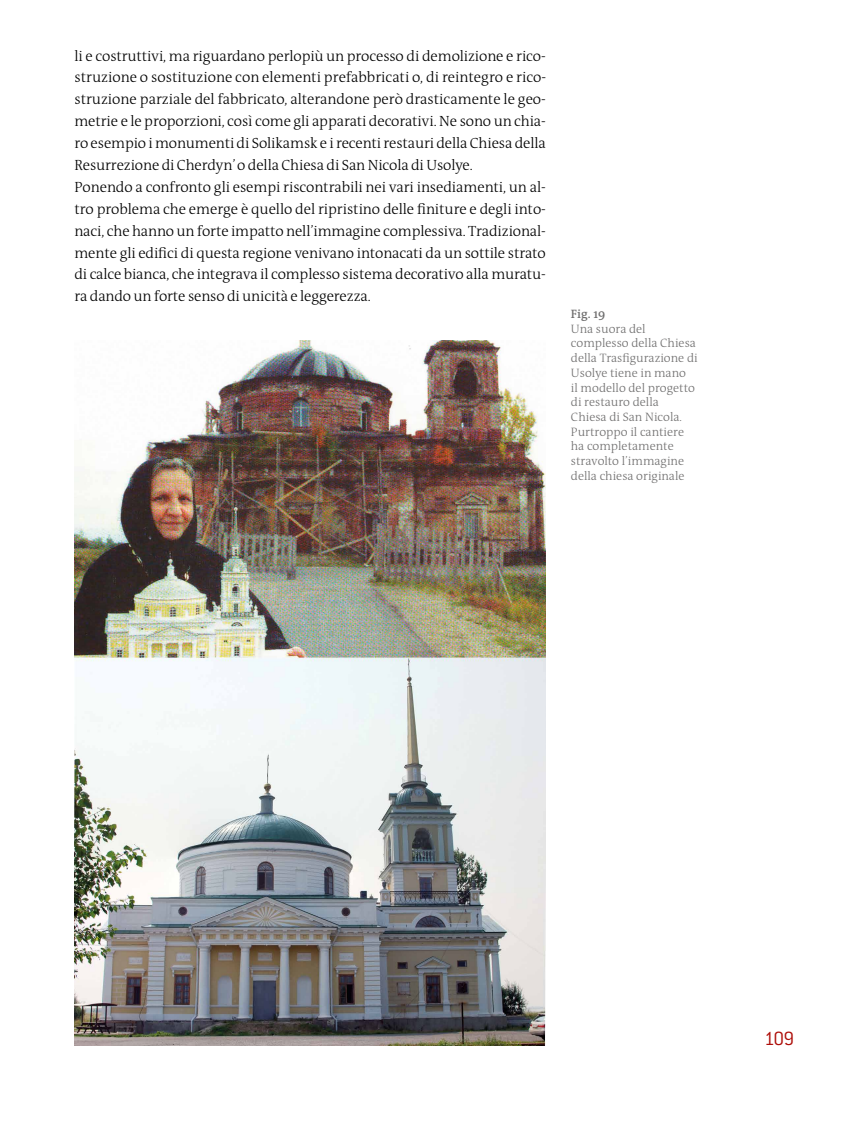
<style>
.page{position:relative;width:844px;height:1141px;background:#fff}
.page>*{position:absolute;margin:0;border:0;box-sizing:border-box;transform-origin:0 0}
.t1{font:300 21px "Conduit ITC";color:#ae0f0a}
.t2{font:300 14.88px/21.9px "The Antiqua B3";letter-spacing:-.01em;color:#000}
.t3{font:300 12.25px/14.7px "The Antiqua B3";color:#706f6f}
.t4{font:600 12.25px "The Antiqua B6";color:#706f6f}
</style>
<div class="page">
<img style="left:74px;top:341px;width:471px;height:704px">
<p class="t2" style="left:74px;top:45px;width:473px">li e costruttivi, ma riguardano perlopiù un processo di demolizione e rico&shy;struzione o sostituzione con elementi prefabbricati o, di reintegro e rico&shy;struzione parziale del fabbricato, alterandone però drasticamente le geo&shy;metrie e le proporzioni, così come gli apparati decorativi. Ne sono un chia&shy;ro esempio i monumenti di Solikamsk e i recenti restauri della Chiesa della Resurrezione di Cherdyn’ o della Chiesa di San Nicola di Usolye.<br>Ponendo a confronto gli esempi riscontrabili nei vari insediamenti, un al&shy;tro problema che emerge è quello del ripristino delle finiture e degli into&shy;naci, che hanno un forte impatto nell’immagine complessiva. Tradizional&shy;mente gli edifici di questa regione venivano intonacati da un sottile strato di calce bianca, che integrava il complesso sistema decorativo alla muratu&shy;ra dando un forte senso di unicità e leggerezza.</p>
<p class="t4" style="left:570px;top:307px;width:36px">Fig. 19</p>
<p class="t3" style="left:570px;top:322px;width:128px">Una suora del complesso della Chiesa della Trasfigurazione di<br>Usolye tiene in mano<br>il modello del progetto di restauro della<br>Chiesa di San Nicola.<br>Purtroppo il cantiere ha completamente stravolto l’immagine della chiesa originale</p>
<h1 class="t1" style="left:763px;top:1027px;width:32px">109</h1>
</div>
